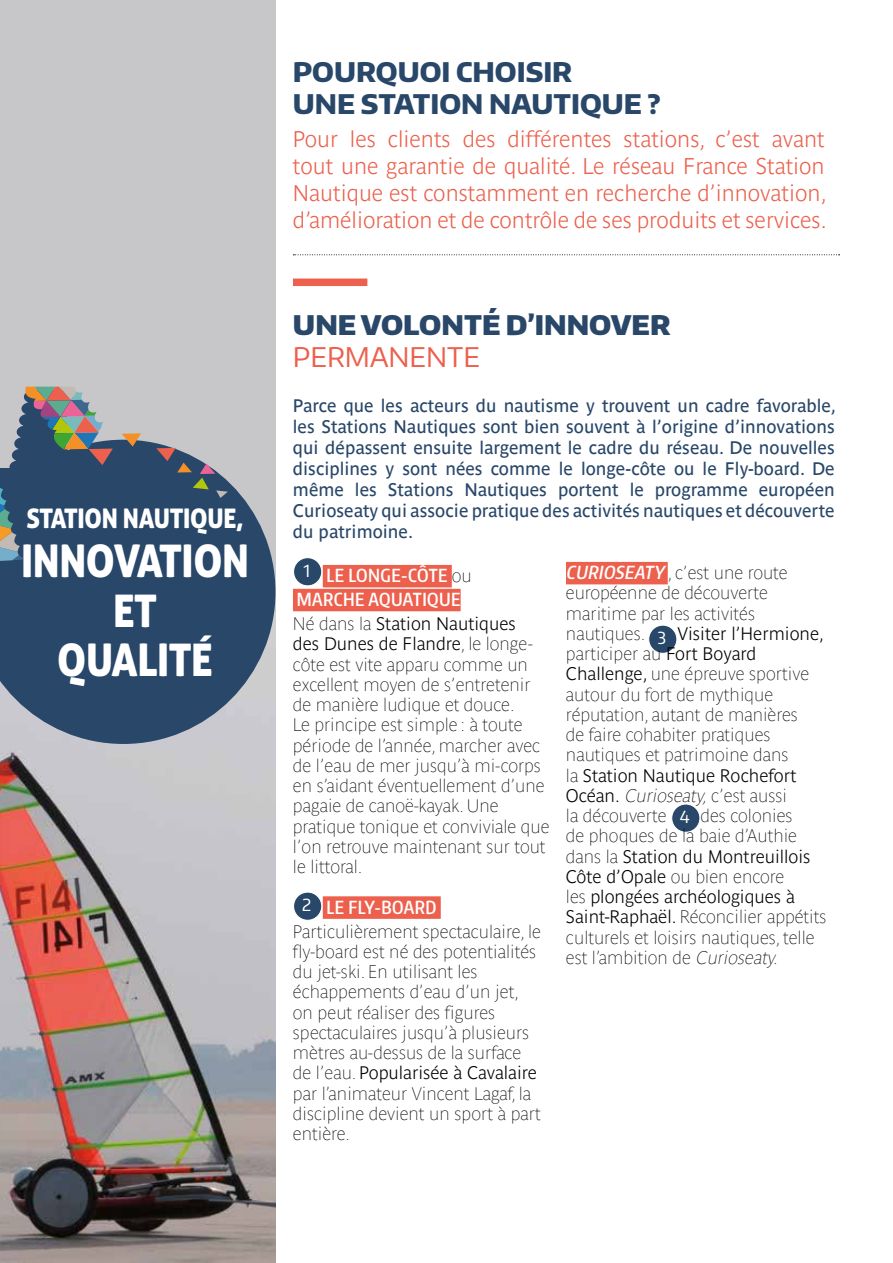
<style>
.page{position:relative;width:893px;height:1263px;background:#fff}
.page>*{position:absolute;margin:0;border:0;box-sizing:border-box;transform-origin:0 0}
.t1{font:45px/49.5px "Aller Display";letter-spacing:-.01em;color:#fff;text-align:center;scale:.91 1}
.t2{font:800 27px/32.4px "Encode Sans";color:#284769}
.t3{font:900 27px "Encode Sans";color:#284769}
.t4{font:27px "Aller Display";letter-spacing:-.01em;color:#fff;scale:.91 1}
.t5{font:27px "Encode Sans";color:#ec604d}
.t6{font:700 22.5px/27px "Parisine Clair";color:#ec604d;text-align:justify}
.t7{font:18px/20.2px "Parisine Clair";color:#000}
.t8{font:18px/21px "Parisine";color:#284769;text-align:justify}
.t9{font:600 18px/23.9px "Encode Sans Compressed";letter-spacing:.025em;color:#fff}
.s1{font-family:"Parisine Clair";font-weight:400;color:#000}
.s2{font-weight:700}
.s3{font-family:"Encode Sans";font-weight:400;font-size:16.65px}
.s4{font-family:"Encode Sans Compressed";font-weight:600;font-style:italic;color:#fff}
.s5{font-style:italic}
.s6{font-family:"Encode Sans";font-size:16.65px;color:#fff}
</style>
<div class="page">
<div style="left:0;top:0;width:275px;height:1263px;background:#c7c7ca"></div>
<img style="left:0;top:751px;width:275px;height:512px">
<svg style="left:0;top:440px;width:275px;height:304px;fill:#284769"></svg>
<div style="left:323px;top:565px;width:129px;height:22px;background:#ec604d"></div>
<div style="left:293px;top:589px;width:168px;height:22px;background:#ec604d"></div>
<div style="left:323px;top:896px;width:118px;height:23px;background:#ec604d"></div>
<div style="left:294px;top:558px;width:28px;height:28px;background:#284769;border-radius:50%"></div>
<div style="left:293px;top:557px;width:29px;height:29px;border:1px solid #fff;border-radius:50%"></div>
<div style="left:294px;top:892px;width:28px;height:28px;background:#284769;border-radius:50%"></div>
<div style="left:293px;top:891px;width:29px;height:30px;border:1px solid #fff;border-radius:50%"></div>
<div style="left:566px;top:562px;width:102px;height:22px;background:#ec604d"></div>
<div style="left:649px;top:625px;width:28px;height:28px;background:#284769;border-radius:50%"></div>
<div style="left:648px;top:624px;width:29px;height:30px;border:1px solid #fff;border-radius:50%"></div>
<div style="left:672px;top:804px;width:28px;height:28px;background:#284769;border-radius:50%"></div>
<div style="left:671px;top:803px;width:29px;height:30px;border:1px solid #fff;border-radius:50%"></div>
<div style="left:293px;top:279px;width:74px;height:7px;background:#ec604d"></div>
<svg style="left:293px;top:254px;width:547px;height:1px"></svg>
<svg style="left:156px;top:448px;width:72px;height:50px"></svg>
<svg style="left:122px;top:433px;width:19px;height:14px"></svg>
<svg style="left:0;top:386px;width:113px;height:177px;background:#54677a"></svg>
<h2 class="t4" style="left:27px;top:501px;width:240px">STATION NAUTIQUE,</h2>
<h1 class="t1" style="left:21px;top:535px;width:252px">INNOVATION<br>ET<br>QUALITÉ</h1>
<h2 class="t2" style="left:293px;top:55px;width:369px">POURQUOI CHOISIR<br>UNE STATION NAUTIQUE ?</h2>
<p class="t6" style="left:293px;top:125px;width:535px">Pour les clients des différentes stations, c’est avant tout une garantie de qualité. Le réseau France Station Nautique est constamment en recherche d’innovation, d’amélioration et de contrôle de ses produits et services.</p>
<h2 class="t3" style="left:293px;top:307px;width:379px">UNE VOLONTÉ D’INNOVER</h2>
<h2 class="t5" style="left:293px;top:339px;width:189px">PERMANENTE</h2>
<p class="t8" style="left:293px;top:395px;width:544px">Parce que les acteurs du nautisme y trouvent un cadre favorable, les Stations Nautiques sont bien souvent à l’origine d’innovations qui dépassent ensuite largement le cadre du réseau. De nouvelles disciplines y sont nées comme le longe-côte ou le Fly-board. De même les Stations Nautiques portent le programme européen Curioseaty qui associe pratique des activités nautiques et découverte du patrimoine.</p>
<p class="t9" style="left:297px;top:563px;width:176px;text-indent:7px"><sup>1</sup> LE LONGE-CÔTE <span class="s1">ou<br></span>MARCHE AQUATIQUE</p>
<p class="t7" style="left:293px;top:614px;width:258px">Né dans la <span class="s2">Station Nautiques<br>des Dunes de Flandre</span>, le longe&shy;côte est vite apparu comme un excellent moyen de s’entretenir de manière ludique et douce.<br>Le principe est simple : à toute période de l’année, marcher avec de l’eau de mer jusqu’à mi-corps en s’aidant éventuellement d’une pagaie de canoë-kayak. Une pratique tonique et conviviale que l’on retrouve maintenant sur tout le littoral.</p>
<p class="t9" style="left:302px;top:894px;width:136px"><span class="s3">2</span> LE FLY-BOARD</p>
<p class="t7" style="left:293px;top:921px;width:249px">Particulièrement spectaculaire, le fly-board est né des potentialités du jet-ski. En utilisant les échappements d’eau d’un jet, on peut réaliser des figures spectaculaires jusqu’à plusieurs mètres au-dessus de la surface de l’eau. <span class="s2">Popularisée à Cavalaire </span>par l’animateur Vincent Lagaf, la discipline devient un sport à part entière.</p>
<p class="t7" style="left:566px;top:563px;width:262px"><span class="s4">CURIOSEATY</span> , c’est une route européenne de découverte maritime par les activités nautiques. <sub>3</sub> <span class="s2">Visiter l’Hermione, </span>participer au <span class="s2">Fort Boyard<br>Challenge,</span> une épreuve sportive autour du fort de mythique réputation, autant de manières<br>de faire cohabiter pratiques nautiques et patrimoine dans<br>la <span class="s2">Station Nautique Rochefort<br>Océan.</span> <span class="s5">Curioseaty,</span>c’est aussi<br>la découverte <span class="s6">4</span> des colonies<br>de phoques de la baie d’Authie dans la <span class="s2">Station du Montreuillois<br>Côte d’Opale</span> ou bien encore<br>les <span class="s2">plongées archéologiques à<br>Saint-Raphaël.</span> Réconcilier appétits culturels et loisirs nautiques, telle est l’ambition de <span class="s5">Curioseaty.</span></p>
</div>
